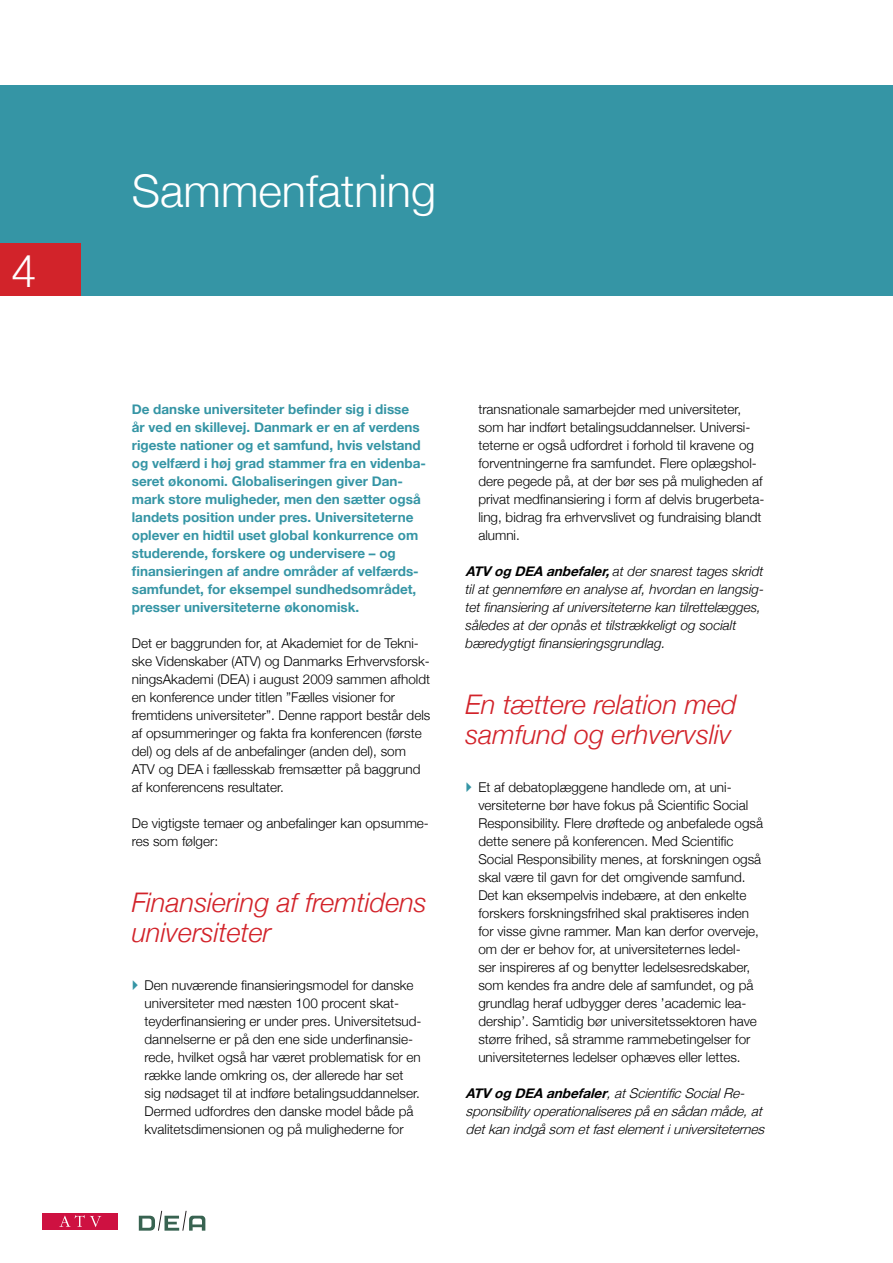
<style>
.page{position:relative;width:893px;height:1263px;background:#fff}
.page>*{position:absolute;margin:0;border:0;box-sizing:border-box;transform-origin:0 0}
.t1{font:300 45px "Helvetica Neue";color:#fff}
.t2{font:italic 300 27px/30px "Helvetica Neue";color:#d2232a}
.t3{font:300 13.5px/18px "Helvetica Neue";color:#000}
.t4{font:700 13.5px/18px "Helvetica Neue";color:#3595a5}
.t5{font:italic 300 13.5px/18px "Helvetica Neue";color:#000}
.t6{font:italic 300 13.5px/18px "Helvetica Neue";color:#000}
.s1{font-weight:700}
</style>
<div class="page">
<div style="left:43px;top:1213px;width:75px;height:17px;background:#ce1141"></div>
<svg style="left:59px;top:1215px;width:42px;height:12px"></svg>
<svg style="left:139px;top:1211px;width:66px;height:19px"></svg>
<div style="left:0;top:85px;width:893px;height:211px;background:#3595a5"></div>
<div style="left:0;top:244px;width:80px;height:52px;background:#d2232a"></div>
<h1 class="t1" style="left:11px;top:244px;width:27px">4</h1>
<h1 class="t1" style="left:132px;top:163px;width:306px">Sammenfatning</h1>
<p class="t4" style="left:132px;top:400px;width:296px">De danske universiteter befinder sig i disse<br>år ved en skillevej. Danmark er en af verdens rigeste nationer og et samfund, hvis velstand og velfærd i høj grad stammer fra en videnba&shy;seret økonomi. Globaliseringen giver Dan&shy;mark store muligheder, men den sætter også landets position under pres. Universiteterne oplever en hidtil uset global konkurrence om studerende, forskere og undervisere – og finansieringen af andre områder af velfærds&shy;samfundet, for eksempel sundhedsområdet, presser universiteterne økonomisk.</p>
<p class="t3" style="left:132px;top:634px;width:300px">Det er baggrunden for, at Akademiet for de Tekni&shy;ske Videnskaber (ATV) og Danmarks Erhvervsforsk&shy;ningsAkademi (DEA) i august 2009 sammen afholdt en konference under titlen ”Fælles visioner for fremtidens universiteter”. Denne rapport består dels af opsummeringer og fakta fra konferencen (første del) og dels af de anbefalinger (anden del), som ATV og DEA i fællesskab fremsætter på baggrund af konferencens resultater.</p>
<p class="t3" style="left:132px;top:814px;width:299px">De vigtigste temaer og anbefalinger kan opsumme&shy;res som følger:</p>
<h2 class="t2" style="left:132px;top:887px;width:297px">Finansiering af fremtidens universiteter</h2>
<p class="t3" style="left:145px;top:976px;width:279px">Den nuværende finansieringsmodel for danske universiteter med næsten 100 procent skat&shy;teyderfinansiering er under pres. Universitetsud&shy;dannelserne er på den ene side underfinansie&shy;rede, hvilket også har været problematisk for en række lande omkring os, der allerede har set sig nødsaget til at indføre betalingsuddannelser.<br>Dermed udfordres den danske model både på kvalitetsdimensionen og på mulighederne for</p>
<p class="t3" style="left:478px;top:400px;width:288px">transnationale samarbejder med universiteter, som har indført betalingsuddannelser. Universi&shy;teterne er også udfordret i forhold til kravene og forventningerne fra samfundet. Flere oplægshol&shy;dere pegede på, at der bør ses på muligheden af privat medfinansiering i form af delvis brugerbeta&shy;ling, bidrag fra erhvervslivet og fundraising blandt alumni.</p>
<p class="t5" style="left:466px;top:562px;width:300px"><span class="s1">ATV og DEA anbefaler,</span>at der snarest tages skridt til at gennemføre en analyse af, hvordan en langsig&shy;tet finansiering af universiteterne kan tilrettelægges, således at der opnås et tilstrækkeligt og socialt bæredygtigt finansieringsgrundlag.</p>
<h2 class="t2" style="left:466px;top:689px;width:273px">En tættere relation med samfund og erhvervsliv</h2>
<p class="t3" style="left:478px;top:778px;width:286px">Et af debatoplæggene handlede om, at uni&shy;versiteterne bør have fokus på Scientific Social Responsibility. Flere drøftede og anbefalede også dette senere på konferencen. Med Scientific Social Responsibility menes, at forskningen også skal være til gavn for det omgivende samfund.<br>Det kan eksempelvis indebære, at den enkelte forskers forskningsfrihed skal praktiseres inden for visse givne rammer. Man kan derfor overveje, om der er behov for, at universiteternes ledel-<br>ser inspireres af og benytter ledelsesredskaber, som kendes fra andre dele af samfundet, og på grundlag heraf udbygger deres ’academic lea&shy;dership’. Samtidig bør universitetssektoren have større frihed, så stramme rammebetingelser for universiteternes ledelser ophæves eller lettes.</p>
<p class="t6" style="left:466px;top:1084px;width:304px"><span class="s1">ATV og DEA anbefaler</span>,atScientificSocialRe&shy;sponsibility operationaliserespåensådanmåde,at detkanindgåsom etfastelementiuniversiteternes</p>
</div>
